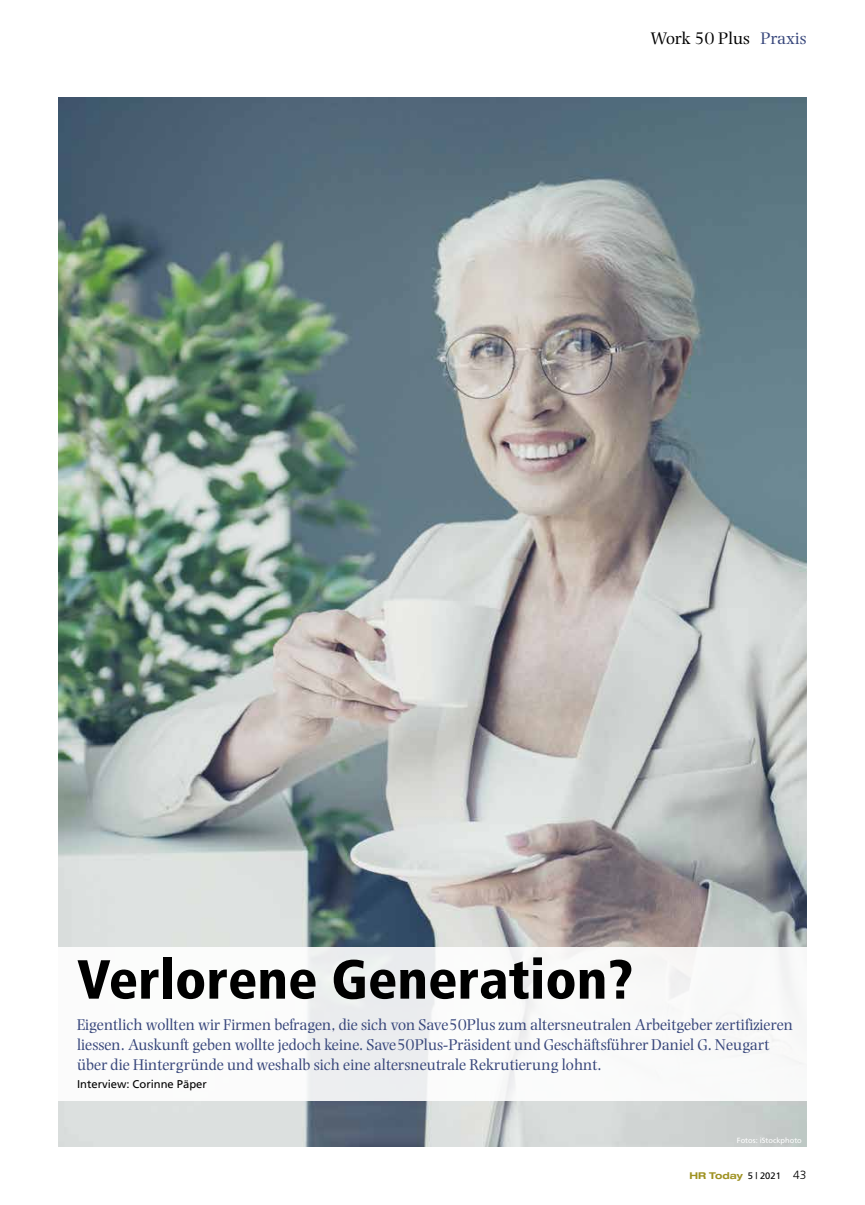
<style>
.page{position:relative;width:865px;height:1205px;background:#fff}
.page>*{position:absolute;margin:0;border:0;box-sizing:border-box;transform-origin:0 0}
.t1{font:900 condensed 55px "Frutiger";color:#000}
.t2{font:17.5px "Photina";color:#000}
.t3{font:16.25px/20px "Photina";color:#37467b}
.t4{font:11.25px "Frutiger";color:#000}
.t5{font:700 expanded 9.38px "Helvetica Neue LT Pro";color:#9f9222}
.t6{font:7.5px "Frutiger";color:#fff}
.s1{color:#37467b}
.s2{font-family:"Frutiger";font-weight:400;font-stretch:normal;color:#000}
.s3{font-family:"Frutiger";font-weight:300;font-stretch:normal;font-size:11.88px;color:#000}
</style>
<div class="page">
<img style="left:58px;top:97px;width:748px;height:1049px">
<div style="left:53px;top:947px;width:761px;height:154px;background:linear-gradient(to right,#f8f9f9,#f7f7f7)"></div>
<p class="t2" style="left:650px;top:28px;width:157px">Work 50 Plus <span class="s1">Praxis</span></p>
<h1 class="t1" style="left:77px;top:946px;width:557px">Verlorene Generation?</h1>
<p class="t3" style="left:77px;top:1015px;width:717px">Eigentlich wollten wir Firmen befragen, die sich von Save50Plus zum altersneutralen Arbeitgeber zertifizieren liessen. Auskunft geben wollte jedoch keine. Save50Plus-Präsident und Geschäftsführer Daniel G. Neugart über die Hintergründe und weshalb sich eine altersneutrale Rekrutierung lohnt.</p>
<p class="t4" style="left:77px;top:1077px;width:131px">Interview: Corinne Päper</p>
<p class="t6" style="left:737px;top:1135px;width:66px">Fotos: iStockphoto</p>
<p class="t5" style="left:689px;top:1169px;width:119px">HR Today <span class="s2">5 | 2021</span> <span class="s3">43</span></p>
</div>
